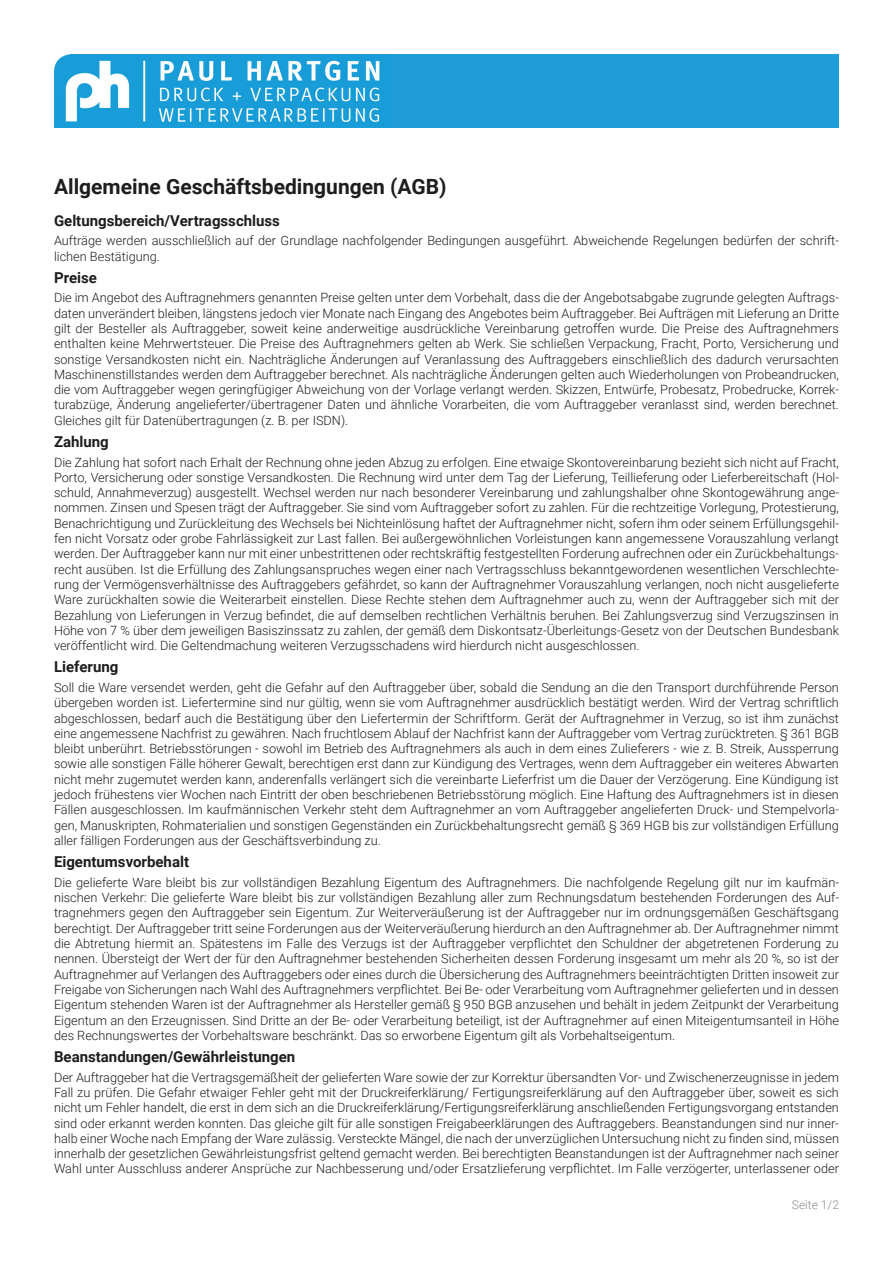
<style>
.page{position:relative;width:893px;height:1263px;background:#fff}
.page>*{position:absolute;margin:0;border:0;box-sizing:border-box;transform-origin:0 0}
.t1{font:700 21px "Roboto";color:#1d1d1b}
.t2{font:700 15px "Roboto";color:#1d1d1b}
.t3{font:300 12.75px/15.3px "Roboto";color:#1d1d1b;text-align:justify}
.t4{font:300 12px "Roboto";color:#8d8c8c}
</style>
<div class="page">
<img style="left:54px;top:54px;width:337px;height:73px">
<div style="left:391px;top:54px;width:448px;height:73px;background:#1e9dd9"></div>
<h1 class="t1" style="left:54px;top:171px;width:394px">Allgemeine Geschäftsbedingungen (AGB)</h1>
<p class="t2" style="left:54px;top:210px;width:228px">Geltungsbereich/Vertragsschluss</p>
<p class="t3" style="left:54px;top:233px;width:786px">Aufträge werden ausschließlich auf der Grundlage nachfolgender Bedingungen ausgeführt. Abweichende Regelungen bedürfen der schrift&shy;lichen Bestätigung.</p>
<p class="t2" style="left:54px;top:267px;width:44px">Preise</p>
<p class="t3" style="left:54px;top:290px;width:786px">Die im Angebot des Auftragnehmers genannten Preise gelten unter dem Vorbehalt, dass die der Angebotsabgabe zugrunde gelegten Auftrags&shy;daten unverändert bleiben, längstens jedoch vier Monate nach Eingang des Angebotes beim Auftraggeber. Bei Aufträgen mit Lieferung an Dritte gilt der Besteller als Auftraggeber, soweit keine anderweitige ausdrückliche Vereinbarung getroffen wurde. Die Preise des Auftragnehmers enthalten keine Mehrwertsteuer. Die Preise des Auftragnehmers gelten ab Werk. Sie schließen Verpackung, Fracht, Porto, Versicherung und sonstige Versandkosten nicht ein. Nachträgliche Änderungen auf Veranlassung des Auftraggebers einschließlich des dadurch verursachten Maschinenstillstandes werden dem Auftraggeber berechnet. Als nachträgliche Änderungen gelten auch Wiederholungen von Probeandrucken, die vom Auftraggeber wegen geringfügiger Abweichung von der Vorlage verlangt werden. Skizzen, Entwürfe, Probesatz, Probedrucke, Korrek&shy;turabzüge, Änderung angelieferter/übertragener Daten und ähnliche Vorarbeiten, die vom Auftraggeber veranlasst sind, werden berechnet.<br>Gleiches gilt für Datenübertragungen (z. B. per ISDN).</p>
<p class="t2" style="left:54px;top:431px;width:56px">Zahlung</p>
<p class="t3" style="left:54px;top:454px;width:786px">Die Zahlung hat sofort nach Erhalt der Rechnung ohne jeden Abzug zu erfolgen. Eine etwaige Skontovereinbarung bezieht sich nicht auf Fracht, Porto, Versicherung oder sonstige Versandkosten. Die Rechnung wird unter dem Tag der Lieferung, Teillieferung oder Lieferbereitschaft (Hol&shy;schuld, Annahmeverzug) ausgestellt. Wechsel werden nur nach besonderer Vereinbarung und zahlungshalber ohne Skontogewährung ange&shy;nommen. Zinsen und Spesen trägt der Auftraggeber. Sie sind vom Auftraggeber sofort zu zahlen. Für die rechtzeitige Vorlegung, Protestierung, Benachrichtigung und Zurückleitung des Wechsels bei Nichteinlösung haftet der Auftragnehmer nicht, sofern ihm oder seinem Erfüllungsgehil&shy;fen nicht Vorsatz oder grobe Fahrlässigkeit zur Last fallen. Bei außergewöhnlichen Vorleistungen kann angemessene Vorauszahlung verlangt werden. Der Auftraggeber kann nur mit einer unbestrittenen oder rechtskräftig festgestellten Forderung aufrechnen oder ein Zurückbehaltungs&shy;recht ausüben. Ist die Erfüllung des Zahlungsanspruches wegen einer nach Vertragsschluss bekanntgewordenen wesentlichen Verschlechte&shy;rung der Vermögensverhältnisse des Auftraggebers gefährdet, so kann der Auftragnehmer Vorauszahlung verlangen, noch nicht ausgelieferte Ware zurückhalten sowie die Weiterarbeit einstellen. Diese Rechte stehen dem Auftragnehmer auch zu, wenn der Auftraggeber sich mit der Bezahlung von Lieferungen in Verzug befindet, die auf demselben rechtlichen Verhältnis beruhen. Bei Zahlungsverzug sind Verzugszinsen in Höhe von 7 % über dem jeweiligen Basiszinssatz zu zahlen, der gemäß dem Diskontsatz-Überleitungs-Gesetz von der Deutschen Bundesbank veröffentlicht wird. Die Geltendmachung weiteren Verzugsschadens wird hierdurch nicht ausgeschlossen.</p>
<p class="t2" style="left:54px;top:656px;width:66px">Lieferung</p>
<p class="t3" style="left:54px;top:679px;width:786px">Soll die Ware versendet werden, geht die Gefahr auf den Auftraggeber über, sobald die Sendung an die den Transport durchführende Person übergeben worden ist. Liefertermine sind nur gültig, wenn sie vom Auftragnehmer ausdrücklich bestätigt werden. Wird der Vertrag schriftlich abgeschlossen, bedarf auch die Bestätigung über den Liefertermin der Schriftform. Gerät der Auftragnehmer in Verzug, so ist ihm zunächst eine angemessene Nachfrist zu gewähren. Nach fruchtlosem Ablauf der Nachfrist kann der Auftraggeber vom Vertrag zurücktreten. § 361 BGB bleibt unberührt. Betriebsstörungen - sowohl im Betrieb des Auftragnehmers als auch in dem eines Zulieferers - wie z. B. Streik, Aussperrung sowie alle sonstigen Fälle höherer Gewalt, berechtigen erst dann zur Kündigung des Vertrages, wenn dem Auftraggeber ein weiteres Abwarten nicht mehr zugemutet werden kann, anderenfalls verlängert sich die vereinbarte Lieferfrist um die Dauer der Verzögerung. Eine Kündigung ist jedoch frühestens vier Wochen nach Eintritt der oben beschriebenen Betriebsstörung möglich. Eine Haftung des Auftragnehmers ist in diesen Fällen ausgeschlossen. Im kaufmännischen Verkehr steht dem Auftragnehmer an vom Auftraggeber angelieferten Druck- und Stempelvorla&shy;gen, Manuskripten, Rohmaterialien und sonstigen Gegenständen ein Zurückbehaltungsrecht gemäß § 369 HGB bis zur vollständigen Erfüllung aller fälligen Forderungen aus der Geschäftsverbindung zu.</p>
<p class="t2" style="left:54px;top:851px;width:137px">Eigentumsvorbehalt</p>
<p class="t3" style="left:54px;top:874px;width:786px">Die gelieferte Ware bleibt bis zur vollständigen Bezahlung Eigentum des Auftragnehmers. Die nachfolgende Regelung gilt nur im kaufmän&shy;nischen Verkehr: Die gelieferte Ware bleibt bis zur vollständigen Bezahlung aller zum Rechnungsdatum bestehenden Forderungen des Auf&shy;tragnehmers gegen den Auftraggeber sein Eigentum. Zur Weiterveräußerung ist der Auftraggeber nur im ordnungsgemäßen Geschäftsgang berechtigt. Der Auftraggeber tritt seine Forderungen aus der Weiterveräußerung hierdurch an den Auftragnehmer ab. Der Auftragnehmer nimmt die Abtretung hiermit an. Spätestens im Falle des Verzugs ist der Auftraggeber verpflichtet den Schuldner der abgetretenen Forderung zu nennen. Übersteigt der Wert der für den Auftragnehmer bestehenden Sicherheiten dessen Forderung insgesamt um mehr als 20 %, so ist der Auftragnehmer auf Verlangen des Auftraggebers oder eines durch die Übersicherung des Auftragnehmers beeinträchtigten Dritten insoweit zur Freigabe von Sicherungen nach Wahl des Auftragnehmers verpflichtet. Bei Be- oder Verarbeitung vom Auftragnehmer gelieferten und in dessen Eigentum stehenden Waren ist der Auftragnehmer als Hersteller gemäß § 950 BGB anzusehen und behält in jedem Zeitpunkt der Verarbeitung Eigentum an den Erzeugnissen. Sind Dritte an der Be- oder Verarbeitung beteiligt, ist der Auftragnehmer auf einen Miteigentumsanteil in Höhe des Rechnungswertes der Vorbehaltsware beschränkt. Das so erworbene Eigentum gilt als Vorbehaltseigentum.</p>
<p class="t2" style="left:54px;top:1046px;width:243px">Beanstandungen/Gewährleistungen</p>
<p class="t3" style="left:54px;top:1069px;width:786px">Der Auftraggeber hat die Vertragsgemäßheit der gelieferten Ware sowie der zur Korrektur übersandten Vor- und Zwischenerzeugnisse in jedem Fall zu prüfen. Die Gefahr etwaiger Fehler geht mit der Druckreiferklärung/ Fertigungsreiferklärung auf den Auftraggeber über, soweit es sich nicht um Fehler handelt, die erst in dem sich an die Druckreiferklärung/Fertigungsreiferklärung anschließenden Fertigungsvorgang entstanden sind oder erkannt werden konnten. Das gleiche gilt für alle sonstigen Freigabeerklärungen des Auftraggebers. Beanstandungen sind nur inner&shy;halb einer Woche nach Empfang der Ware zulässig. Versteckte Mängel, die nach der unverzüglichen Untersuchung nicht zu finden sind, müssen innerhalb der gesetzlichen Gewährleistungsfrist geltend gemacht werden. Bei berechtigten Beanstandungen ist der Auftragnehmer nach seiner Wahl unter Ausschluss anderer Ansprüche zur Nachbesserung und/oder Ersatzlieferung verpflichtet. Im Falle verzögerter, unterlassener oder</p>
<p class="t4" style="left:792px;top:1196px;width:49px">Seite 1/2</p>
</div>
